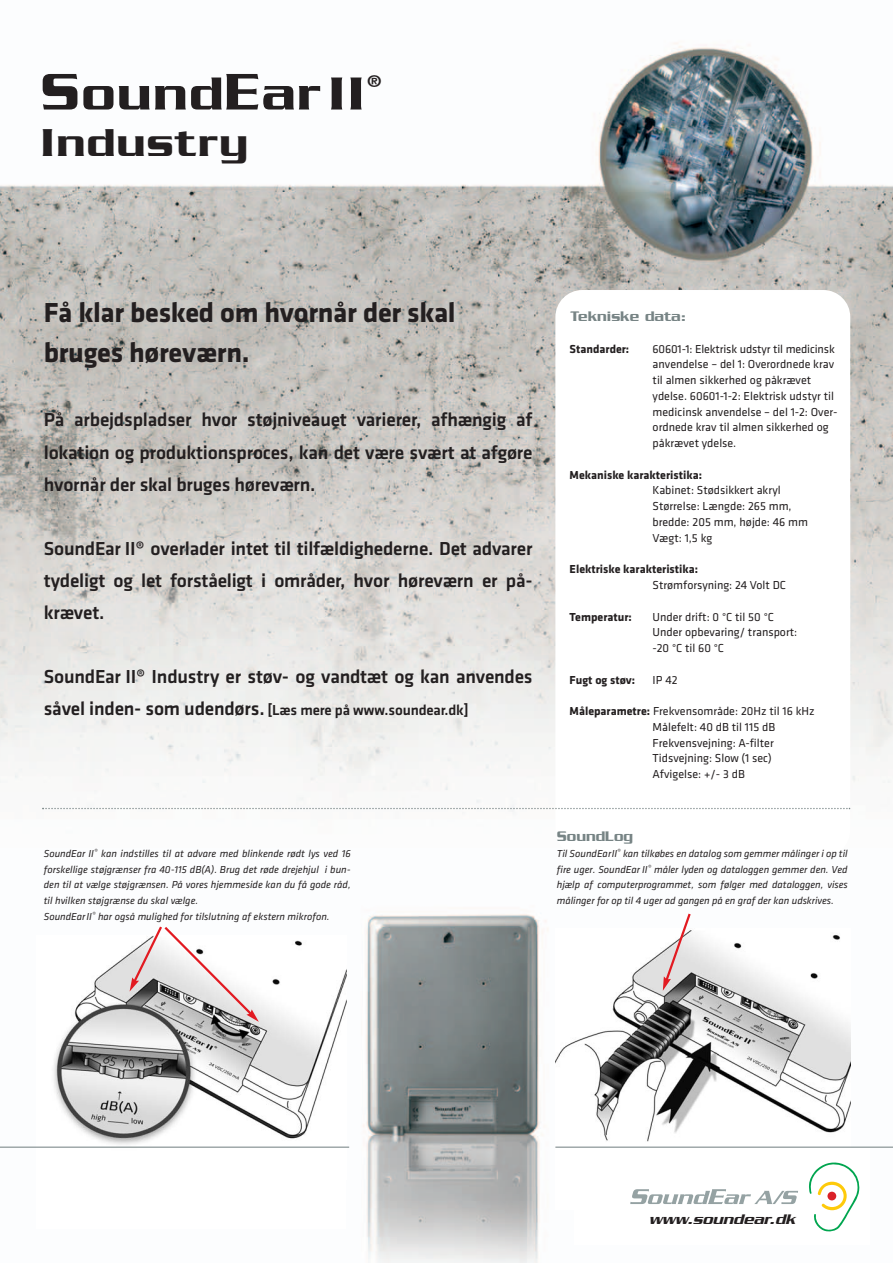
<style>
.page{position:relative;width:893px;height:1263px;background:#fff}
.page>*{position:absolute;margin:0;border:0;box-sizing:border-box;transform-origin:0 0}
.t1{font:500 49.95px "Serpentine";letter-spacing:.03em;color:#231f20;scale:1.07 1}
.t2{font:500 42px "Serpentine";letter-spacing:.03em;color:#231f20;scale:1.07 1}
.t3{font:700 28.5px/40.5px "Klavika";letter-spacing:-.01em;color:#231f20}
.t4{font:500 19.5px/32.1px "Klavika";letter-spacing:-.01em;color:#231f20;text-align:justify}
.t5{font:500 18.45px "Serpentine";color:#231f20;scale:1.07 1}
.t6{font:500 15px "Klavika";letter-spacing:-.01em;color:#231f20}
.t7{font:500 15px "Serpentine";color:#778485}
.t8{font:italic 500 15px "Serpentine";color:#231f20;scale:1.07 1}
.t9{font:12px/15.8px "Klavika";color:#231f20}
.t10{font:700 12px "Klavika";color:#231f20}
.t11{font:italic 10.5px/15.8px "Klavika";color:#231f20}
.s1{font-size:55.5px}
.s2{font-size:19.5px}
.s3{font-weight:700}
</style>
<div class="page">
<img style="left:0;top:43px;width:893px;height:1220px">
<div style="left:36px;top:935px;width:310px;height:294px;background:#fff"></div>
<img style="left:54px;top:940px;width:292px;height:205px">
<img style="left:555px;top:928px;width:295px;height:246px">
<svg style="left:663px;top:911px;width:29px;height:80px"></svg>
<hr style="left:555px;top:1146px;width:338px;height:2px;background:#778485">
<hr style="left:0;top:1146px;width:349px;height:2px;background:#778485">
<div style="left:575px;top:1148px;width:295px;height:97px;background:#fff"></div>
<svg style="left:809px;top:1162px;width:50px;height:69px"></svg>
<svg style="left:630px;top:1189px;width:168px;height:15px"></svg>
<div style="left:555px;top:290px;width:295px;height:567px;background:#fff;border-radius:27px"></div>
<svg style="left:42px;top:808px;width:808px;height:1px"></svg>
<svg style="left:130px;top:924px;width:129px;height:98px"></svg>
<h1 class="t1" style="left:40px;top:78px;width:305px"><span class="s1">S</span>ound<span class="s1">E</span>arII</h1>
<h3 class="t5" style="left:366px;top:75px;width:16px">®</h3>
<h2 class="t2" style="left:40px;top:129px;width:196px">Industry</h2>
<h3 class="t3" style="left:44px;top:294px;width:413px">Få klar besked om hvornår der skal bruges høreværn.</h3>
<h3 class="t4" style="left:44px;top:405px;width:490px">På arbejdspladser hvor støjniveauet varierer, afhængig af lokation og produktionsproces, kan det være svært at afgøre hvornår der skal bruges høreværn.</h3>
<h3 class="t4" style="left:44px;top:534px;width:490px">SoundEar II® overlader intet til tilfældighederne. Det advarer tydeligt og let forståeligt i områder, hvor høreværn er på&shy;krævet.</h3>
<h3 class="t4" style="left:44px;top:662px;width:490px">SoundEar II® Industry er støv- og vandtæt og kan anvendes</h3>
<p class="t6" style="left:44px;top:705px;width:426px"><span class="s2">såvel inden- som udendørs.</span> [Læs mere på www.soundear.dk]</p>
<p class="t11" style="left:44px;top:846px;width:308px">SoundEar II<sup>®</sup> kan indstilles til at advare med blinkende rødt lys ved 16 forskellige støjgrænser fra 40-115 dB(A). Brug det røde drejehjul i bun&shy;den til at vælge støjgrænsen. På vores hjemmeside kan du få gode råd, til hvilken støjgrænse du skal vælge.<br>SoundEarII<sup>®</sup> har også mulighed for tilslutning af ekstern mikrofon.</p>
<p class="t7" style="left:570px;top:312px;width:117px">Tekniske data:</p>
<p class="t10" style="left:570px;top:345px;width:61px">Standarder:</p>
<p class="t9" style="left:653px;top:342px;width:186px">60601-1: Elektrisk udstyr til medicinsk anvendelse – del 1: Overordnede krav til almen sikkerhed og påkrævet ydelse. 60601-1-2: Elektrisk udstyr til medicinsk anvendelse – del 1-2: Over&shy;ordnede krav til almen sikkerhed og påkrævet ydelse.</p>
<p class="t10" style="left:570px;top:471px;width:134px">Mekaniske karakteristika:</p>
<p class="t9" style="left:653px;top:483px;width:157px">Kabinet: Stødsikkert akryl<br>Størrelse: Længde: 265 mm, bredde: 205 mm, højde: 46 mm<br>Vægt: 1,5 kg</p>
<p class="t10" style="left:570px;top:565px;width:130px">Elektriske karakteristika:</p>
<p class="t9" style="left:653px;top:578px;width:135px">Strømforsyning: 24 Volt DC</p>
<p class="t10" style="left:570px;top:612px;width:64px">Temperatur:</p>
<p class="t9" style="left:653px;top:609px;width:146px">Under drift: 0 °C til 50 °C<br>Under opbevaring/ transport: -20 °C til 60 °C</p>
<p class="t10" style="left:570px;top:675px;width:67px">Fugt og støv:</p>
<p class="t9" style="left:653px;top:672px;width:26px">IP 42</p>
<p class="t9" style="left:653px;top:704px;width:164px;text-indent:-83px"><span class="s3">Måleparametre:</span> Frekvensområde: 20Hz til 16 kHz<br>Målefelt: 40 dB til 115 dB<br>Frekvensvejning: A-filter<br>Tidsvejning: Slow (1 sec)<br>Afvigelse: +/- 3 dB</p>
<p class="t7" style="left:557px;top:831px;width:78px">SoundLog</p>
<p class="t11" style="left:557px;top:846px;width:292px;text-align:justify">Til SoundEarII<sup>®</sup> kan tilkøbes en datalog som gemmer målinger i op til fire uger. SoundEar II<sup>®</sup> måler lyden og dataloggen gemmer den. Ved hjælp af computerprogrammet, som følger med dataloggen, vises målinger for op til 4 uger ad gangen på en graf der kan udskrives.</p>
<p class="t8" style="left:649px;top:1214px;width:138px">www.soundear.dk</p>
</div>
